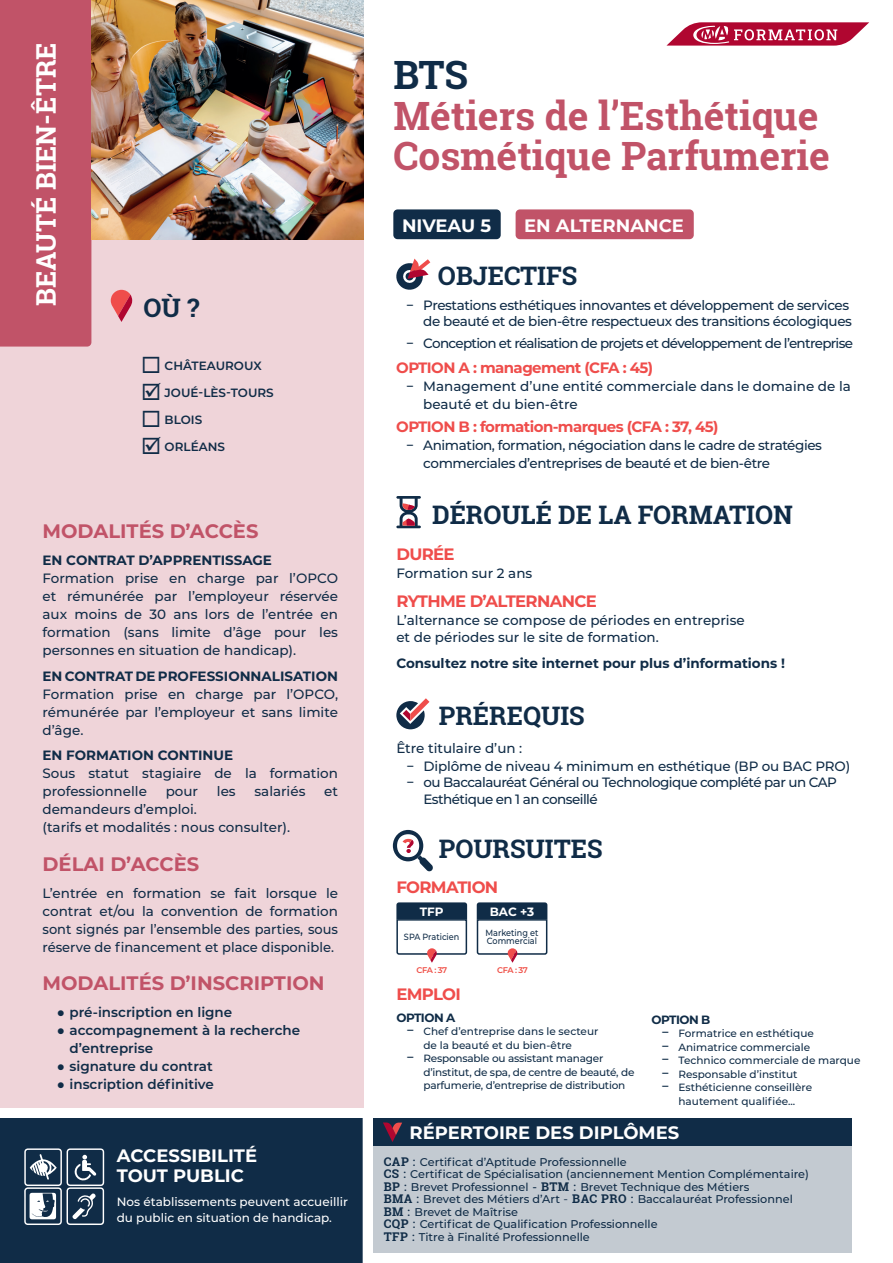
<style>
.page{position:relative;width:893px;height:1263px;background:#fff}
.page>*{position:absolute;margin:0;border:0;box-sizing:border-box;transform-origin:0 0}
.TITRES{font:700 39px/40.5px "Roboto Slab";color:#c15368}
.TITRES-2{font:700 39px "Roboto Slab";color:#102c47}
.t1{font:700 27px "Roboto Slab";color:#fff}
.TITRES-3{font:700 25.5px "Roboto Slab";color:#102c47}
.t2{font:700 19.5px "Montserrat";color:#c15368}
.t3{font:700 18px/19.5px "Montserrat";color:#fff}
.t4{font:700 16.5px "Montserrat";letter-spacing:-.04em;color:#ef4d4b}
.t5{font:700 15px "Montserrat";letter-spacing:-.04em;color:#ef4d4b}
.t6{font:500 13.5px/18px "Montserrat";letter-spacing:-.01em;color:#102c47;text-align:justify}
.t7{font:500 13.5px/16.5px "Montserrat";letter-spacing:-.03em;color:#102c47;text-align:right}
.t8{font:700 13.5px "Montserrat";color:#102c47}
.t9{font:600 13.5px/18px "Montserrat";color:#102c47}
.t10{font:500 13.5px/16.5px "Montserrat";letter-spacing:-.04em;color:#102c47}
.t11{font:500 13.5px "Montserrat";letter-spacing:-.05em;color:#102c47}
.t12{font:500 12px/16.5px "Montserrat";color:#fff}
.t13{font:600 12px "Montserrat";color:#102c47}
.t14{font:700 12px "Montserrat";letter-spacing:-.04em;color:#102c47}
.t15{font:700 12px "Montserrat";color:#fff}
.t16{font:500 11.25px/12.5px "Montserrat";color:#102c47}
.t17{font:500 10.5px/13.5px "Montserrat";color:#102c47}
.t18{font:500 10.5px/13.5px "Montserrat";letter-spacing:-.02em;color:#102c47}
.t19{font:500 9px/8.2px "Montserrat";color:#102c47;scale:.9 1}
.t20{font:600 8.25px "Montserrat";letter-spacing:-.06em;color:#ef4d44}
.s1{font-family:"Arial";font-weight:700}
.s2{font-size:13.5px}
.s3{font-family:"Roboto Slab";font-weight:700;font-size:12px}
.s4{font-size:12px}
.s5{font-weight:400;font-size:12px}
</style>
<div class="page">
<div style="left:0;top:213px;width:363px;height:895px;background:#efd4d9"></div>
<div style="left:0;top:0;width:91px;height:347px;background:#c15368"></div>
<svg style="left:666px;top:22px;width:203px;height:24px"></svg>
<div style="left:374px;top:1141px;width:478px;height:111px;background:#c3cad1"></div>
<div style="left:374px;top:1118px;width:478px;height:27px;background:#102c47"></div>
<svg style="left:383px;top:1122px;width:19px;height:20px"></svg>
<img style="left:91px;top:0;width:272px;height:239px">
<svg style="left:111px;top:290px;width:21px;height:32px"></svg>
<div style="left:0;top:1118px;width:363px;height:145px;background:#102c47"></div>
<svg style="left:24px;top:1148px;width:80px;height:77px"></svg>
<div style="left:393px;top:209px;width:108px;height:30px;background:#102c47;border-radius:4px"></div>
<div style="left:516px;top:209px;width:178px;height:30px;background:#c15368;border-radius:4px"></div>
<svg style="left:396px;top:259px;width:34px;height:31px"></svg>
<svg style="left:396px;top:496px;width:25px;height:32px"></svg>
<svg style="left:396px;top:698px;width:33px;height:31px"></svg>
<svg style="left:393px;top:830px;width:40px;height:42px"></svg>
<svg style="left:396px;top:902px;width:72px;height:61px"></svg>
<svg style="left:476px;top:902px;width:72px;height:61px"></svg>
<h2 class="t1" style="left:28px;top:306px;width:265px;rotate:-90deg">BEAUTÉ BIEN-ÊTRE</h2>
<h3 class="TITRES-3" style="left:144px;top:290px;width:57px">OÙ ?</h3>
<p class="t13" style="left:141px;top:357px;width:122px">◻ CHÂTEAUROUX</p>
<p class="t13" style="left:141px;top:384px;width:134px">☑ JOUÉ-LÈS-TOURS</p>
<p class="t13" style="left:141px;top:411px;width:63px">◻ BLOIS</p>
<p class="t13" style="left:141px;top:438px;width:85px">☑ ORLÉANS</p>
<h3 class="t2" style="left:43px;top:517px;width:217px">MODALITÉS D’ACCÈS</h3>
<p class="t8" style="left:43px;top:551px;width:231px">EN CONTRAT D’APPRENTISSAGE</p>
<p class="t6" style="left:43px;top:569px;width:297px">Formation prise en charge par l’OPCO et rémunérée par l’employeur réservée aux moins de 30 ans lors de l’entrée en formation (sans limite d’âge pour les personnes en situation de handicap).</p>
<p class="t8" style="left:43px;top:666px;width:297px">EN CONTRAT DE PROFESSIONNALISATION</p>
<p class="t6" style="left:43px;top:684px;width:297px">Formation prise en charge par l’OPCO, rémunérée par l’employeur et sans limite d’âge.</p>
<p class="t8" style="left:43px;top:746px;width:192px">EN FORMATION CONTINUE</p>
<p class="t6" style="left:43px;top:764px;width:297px">Sous statut stagiaire de la formation professionnelle</p>
<p class="t6" style="left:166px;top:782px;width:34px">pour</p>
<p class="t6" style="left:217px;top:782px;width:20px">les</p>
<p class="t6" style="left:255px;top:782px;width:52px">salariés</p>
<p class="t6" style="left:324px;top:782px;width:15px">et</p>
<p class="t6" style="left:43px;top:800px;width:249px">demandeurs d’emploi.<br>(tarifs et modalités : nous consulter).</p>
<h3 class="t2" style="left:43px;top:850px;width:158px">DÉLAI D’ACCÈS</h3>
<p class="t6" style="left:43px;top:883px;width:297px">L’entrée en formation se fait lorsque le contrat et/ou la convention de formation sont signés par l’ensemble des parties, sous réserve de financement et place disponible.</p>
<h3 class="t2" style="left:43px;top:969px;width:284px">MODALITÉS D’INSCRIPTION</h3>
<p class="t9" style="left:57px;top:1003px;width:177px"><span class="s1">●</span> pré-inscription en ligne</p>
<p class="t9" style="left:70px;top:1021px;width:232px;text-indent:-13px"><span class="s1">●</span> accompagnement à la recherche d’entreprise</p>
<p class="t9" style="left:57px;top:1057px;width:158px"><span class="s1">●</span> signature du contrat</p>
<p class="t9" style="left:57px;top:1075px;width:159px"><span class="s1">●</span> inscription définitive</p>
<h3 class="t3" style="left:117px;top:1145px;width:142px">ACCESSIBILITÉ<br>TOUT PUBLIC</h3>
<p class="t12" style="left:117px;top:1193px;width:233px">Nos établissements peuvent accueillir du public en situation de handicap.</p>
<p class="TITRES-2" style="left:393px;top:48px;width:76px">BTS</p>
<p class="TITRES" style="left:393px;top:95px;width:438px">Métiers de l’Esthétique<br>Cosmétique Parfumerie</p>
<p class="t3" style="left:402px;top:214px;width:91px">NIVEAU 5</p>
<p class="t3" style="left:524px;top:214px;width:161px">EN ALTERNANCE</p>
<p class="TITRES-3" style="left:438px;top:259px;width:141px">OBJECTIFS</p>
<p class="t7" style="left:406px;top:296px;width:447px">− Prestations esthétiques innovantes et développement de services de beauté et de bien-être respectueux des transitions écologiques</p>
<p class="t11" style="left:406px;top:334px;width:448px">− Conception et réalisation de projets et développement de l’entreprise</p>
<p class="t5" style="left:396px;top:357px;width:258px">OPTION A : management (CFA : 45)</p>
<p class="t6" style="left:423px;top:377px;width:429px;text-indent:-17px">− Management d’une entité commerciale dans le domaine de la beauté et du bien-être</p>
<p class="t5" style="left:396px;top:415px;width:324px">OPTION B : formation-marques (CFA : 37, 45)</p>
<p class="t7" style="left:423px;top:435px;width:400px;line-height:18px;text-align:left;text-indent:-17px">− Animation, formation, négociation dans le cadre de stratégies commerciales d’entreprises de beauté et de bien-être</p>
<p class="TITRES-3" style="left:432px;top:497px;width:362px">DÉROULÉ DE LA FORMATION</p>
<p class="t4" style="left:396px;top:542px;width:60px">DURÉE</p>
<p class="t6" style="left:396px;top:563px;width:137px">Formation sur 2 ans</p>
<p class="t4" style="left:396px;top:589px;width:202px">RYTHME D’ALTERNANCE</p>
<p class="t6" style="left:396px;top:611px;width:350px">L’alternance se compose de périodes en entreprise</p>
<p class="t6" style="left:396px;top:627px;width:264px">et de périodes sur le site de formation.</p>
<p class="t8" style="left:396px;top:654px;width:390px">Consultez notre site internet pour plus d’informations !</p>
<p class="TITRES-3" style="left:439px;top:698px;width:147px">PRÉREQUIS</p>
<p class="t6" style="left:396px;top:738px;width:127px">Être titulaire d’un :</p>
<p class="t6" style="left:406px;top:756px;width:446px">− Diplôme de niveau 4 minimum en esthétique (BP ou BAC PRO)</p>
<p class="t10" style="left:423px;top:774px;width:415px;text-indent:-17px">− ou Baccalauréat Général ou Technologique complété par un CAP<br>Esthétique en 1 an conseillé</p>
<p class="TITRES-3" style="left:439px;top:831px;width:165px">POURSUITES</p>
<p class="t4" style="left:396px;top:875px;width:103px">FORMATION</p>
<p class="t15" style="left:490px;top:903px;width:46px">BAC +3</p>
<p class="t19" style="left:486px;top:928px;width:60px">Marketing et<br>Commercial</p>
<p class="t15" style="left:420px;top:903px;width:25px">TFP</p>
<p class="t19" style="left:404px;top:932px;width:63px">SPA Praticien</p>
<p class="t20" style="left:417px;top:964px;width:32px">CFA : 37</p>
<p class="t20" style="left:497px;top:964px;width:32px">CFA : 37</p>
<p class="t4" style="left:396px;top:982px;width:66px">EMPLOI</p>
<p class="t14" style="left:396px;top:1009px;width:60px">OPTION A</p>
<p class="t17" style="left:423px;top:1024px;width:176px;text-indent:-17px"><span class="s2">−</span> Chef d’entreprise dans le secteur de la beauté et du bien-être</p>
<p class="t18" style="left:423px;top:1051px;width:213px;text-indent:-17px"><span class="s2">−</span> Responsable ou assistant manager d’institut, de spa, de centre de beauté, de parfumerie, d’entreprise de distribution</p>
<p class="t14" style="left:651px;top:1011px;width:60px">OPTION B</p>
<p class="t17" style="left:661px;top:1026px;width:154px"><span class="s2">−</span> Formatrice en esthétique</p>
<p class="t17" style="left:661px;top:1040px;width:150px"><span class="s2">−</span> Animatrice commerciale</p>
<p class="t17" style="left:661px;top:1053px;width:201px"><span class="s2">−</span> Technico commerciale de marque</p>
<p class="t17" style="left:661px;top:1067px;width:138px"><span class="s2">−</span> Responsable d’institut</p>
<p class="t17" style="left:661px;top:1080px;width:152px;text-align:center"><span class="s2">−</span> Esthéticienne conseillère hautement qualifiée...</p>
<h3 class="t3" style="left:409px;top:1121px;width:271px">RÉPERTOIRE DES DIPLÔMES</h3>
<p class="t16" style="left:384px;top:1155px;width:427px"><span class="s3">CAP</span> <span class="s4">:</span> Certificat d’Aptitude Professionnelle<br><span class="s3">CS</span> <span class="s4">:</span> Certificat de Spécialisation (anciennement Mention Complémentaire)<br><span class="s3">BP</span> <span class="s4">:</span> Brevet Professionnel <span class="s4">-</span> <span class="s3">BTM</span> <span class="s4">:</span> Brevet Technique des Métiers<br><span class="s3">BMA</span> <span class="s4">:</span> Brevet des Métiers d’Art <span class="s5">-</span> <span class="s3">BAC PRO</span> <span class="s4">:</span> Baccalauréat Professionnel <span class="s3">BM</span> <span class="s4">:</span> Brevet de Maîtrise<br><span class="s3">CQP</span> <span class="s4">:</span> Certificat de Qualification Professionnelle<br><span class="s3">TFP</span> <span class="s4">:</span> Titre à Finalité Professionnelle</p>
</div>
